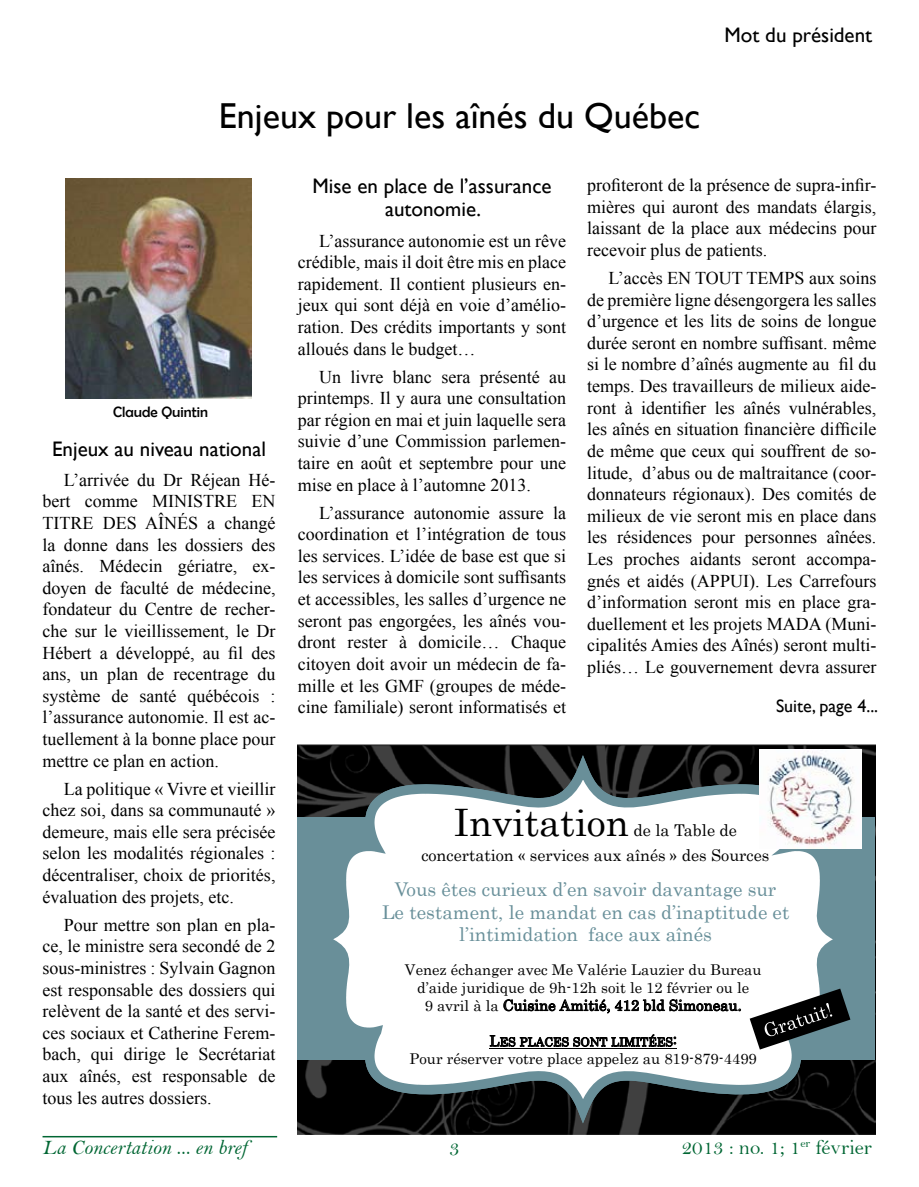
<style>
.page{position:relative;width:919px;height:1187px;background:#fff}
.page>*{position:absolute;margin:0;border:0;box-sizing:border-box;transform-origin:0 0}
.t1{font:37.8px "Century";color:#000}
.t2{font:36px "Gill Sans";color:#000}
.t3{font:21px/23.1px "Gill Sans";color:#000;text-align:center}
.t4{font:21px "Bell MT Italic";color:#016633}
.t5{font:21px "Bell";color:#016633}
.t6{font:18.9px/22.6px "Century";color:#69909a;text-align:center}
.t7{font:18px/21.6px "Times New Roman";color:#000;text-align:justify}
.t8{font:18px "Gill Sans";color:#000}
.t9{font:16.2px/24.2px "Century";color:#000}
.t10{font:15px "Berlin Sans FB";color:#000}
.t11{font:14.85px/17.9px "Century";color:#000;text-align:center}
.t12{font:11.85px "Century";color:#000}
.s1{font-size:14.85px}
</style>
<div class="page">
<hr style="left:43px;top:1135px;width:234px;height:2px;background:#016633">
<img style="left:65px;top:178px;width:186px;height:221px">
<img style="left:297px;top:744px;width:578px;height:390px">
<div style="left:297px;top:817px;width:577px;height:242px;background:#698f99"></div>
<svg style="left:310px;top:755px;width:540px;height:368px;fill:#fff"></svg>
<svg style="left:503px;top:999px;width:237px;height:14px;background:#a6a6a6"></svg>
<svg style="left:489px;top:1034px;width:187px;height:12px;background:#999"></svg>
<hr style="left:489px;top:1047px;width:187px;height:1px;background:#000">
<img style="left:759px;top:749px;width:102px;height:99px">
<svg style="left:749px;top:988px;width:101px;height:61px"></svg>
<h2 class="t2" style="left:219px;top:95px;width:482px">Enjeux pour les aînés du Québec</h2>
<p class="t3" style="left:724px;top:24px;width:149px">Mot du président</p>
<p class="t10" style="left:113px;top:403px;width:96px">Claude Quintin</p>
<p class="t3" style="left:52px;top:437px;width:215px">Enjeux au niveau national</p>
<p class="t7" style="left:43px;top:468px;width:234px;text-indent:21px">L’arrivée du Dr Réjean Hé&shy;bert comme MINISTRE EN TITRE DES AÎNÉS a changé la donne dans les dossiers des aînés. Médecin gériatre, ex&shy;doyen de faculté de médecine, fondateur du Centre de recher&shy;che sur le vieillissement, le Dr Hébert a développé, au fil des ans, un plan de recentrage du système de santé québécois : l’assurance autonomie. Il est ac&shy;tuellement à la bonne place pour mettre ce plan en action.</p>
<p class="t7" style="left:43px;top:777px;width:234px;text-indent:21px">La politique « Vivre et vieillir chez soi, dans sa communauté » demeure, mais elle sera précisée selon les modalités régionales : décentraliser, choix de priorités, évaluation des projets, etc.</p>
<p class="t7" style="left:43px;top:913px;width:234px;text-indent:21px">Pour mettre son plan en pla&shy;ce, le ministre sera secondé de 2 sous-ministres : Sylvain Gagnon est responsable des dossiers qui relèvent de la santé et des servi&shy;ces sociaux et Catherine Ferem&shy;bach, qui dirige le Secrétariat aux aînés, est responsable de tous les autres dossiers.</p>
<p class="t3" style="left:312px;top:175px;width:241px">Mise en place de l’assurance autonomie.</p>
<p class="t7" style="left:298px;top:229px;width:270px;text-indent:21px">L’assurance autonomie est un rêve crédible, mais il doit être mis en place rapidement. Il contient plusieurs en&shy;jeux qui sont déjà en voie d’amélio&shy;ration. Des crédits importants y sont alloués dans le budget…</p>
<p class="t7" style="left:298px;top:365px;width:270px;text-indent:21px">Un livre blanc sera présenté au printemps. Il y aura une consultation par région en mai et juin laquelle sera suivie d’une Commission parlemen&shy;taire en août et septembre pour une mise en place à l’automne 2013.</p>
<p class="t7" style="left:298px;top:501px;width:270px;text-indent:21px">L’assurance autonomie assure la coordination et l’intégration de tous les services. L’idée de base est que si les services à domicile sont suffisants et accessibles, les salles d’urgence ne seront pas engorgées, les aînés vou&shy;dront rester à domicile… Chaque citoyen doit avoir un médecin de fa&shy;mille et les GMF (groupes de méde&shy;cine familiale) seront informatisés et</p>
<p class="t7" style="left:587px;top:174px;width:291px">profiteront de la présence de supra-infir&shy;mières qui auront des mandats élargis, laissant de la place aux médecins pour recevoir plus de patients.</p>
<p class="t7" style="left:587px;top:267px;width:291px;text-indent:21px">L’accès EN TOUT TEMPS aux soins de première ligne désengorgera les salles d’urgence et les lits de soins de longue durée seront en nombre suffisant. même si le nombre d’aînés augmente au fil du temps. Des travailleurs de milieux aide&shy;ront à identifier les aînés vulnérables, les aînés en situation financière difficile de même que ceux qui souffrent de so&shy;litude, d’abus ou de maltraitance (coor&shy;donnateurs régionaux). Des comités de milieux de vie seront mis en place dans les résidences pour personnes aînées.<br>Les proches aidants seront accompa&shy;gnés et aidés (APPUI). Les Carrefours d’information seront mis en place gra&shy;duellement et les projets MADA (Muni&shy;cipalités Amies des Aînés) seront multi&shy;pliés… Le gouvernement devra assurer</p>
<p class="t8" style="left:776px;top:695px;width:104px">Suite, page 4...</p>
<h1 class="t1" style="left:453px;top:791px;width:177px">Invitation</h1>
<p class="t9" style="left:421px;top:817px;width:349px;text-indent:212px">de la Table de concertation « services aux aînés » des Sources</p>
<p class="t6" style="left:382px;top:876px;width:409px">Vous êtes curieux d’en savoir davantage sur<br>Le testament, le mandat en cas d’inaptitude et l’intimidation face aux aînés</p>
<p class="t11" style="left:405px;top:959px;width:358px">Venez échanger avec Me Valérie Lauzier du Bureau d’aide juridique de 9h-12h soit le 12 février ou le<br>9 avril à la Cuisine Amitié, 412 bld Simoneau.</p>
<p class="t12" style="left:489px;top:1031px;width:189px"><span class="s1">L</span>ES PLACES SONT LIMITÉES<span class="s1">:</span></p>
<p class="t11" style="left:409px;top:1048px;width:349px">Pour réserver votre place appelez au 819-879-4499</p>
<p class="t4" style="left:43px;top:1134px;width:206px">La Concertation ... en bref</p>
<p class="t5" style="left:681px;top:1134px;width:192px">2013 : no. 1; 1<sup>er</sup> février</p>
<p class="t5" style="left:449px;top:1135px;width:12px">3</p>
</div>
